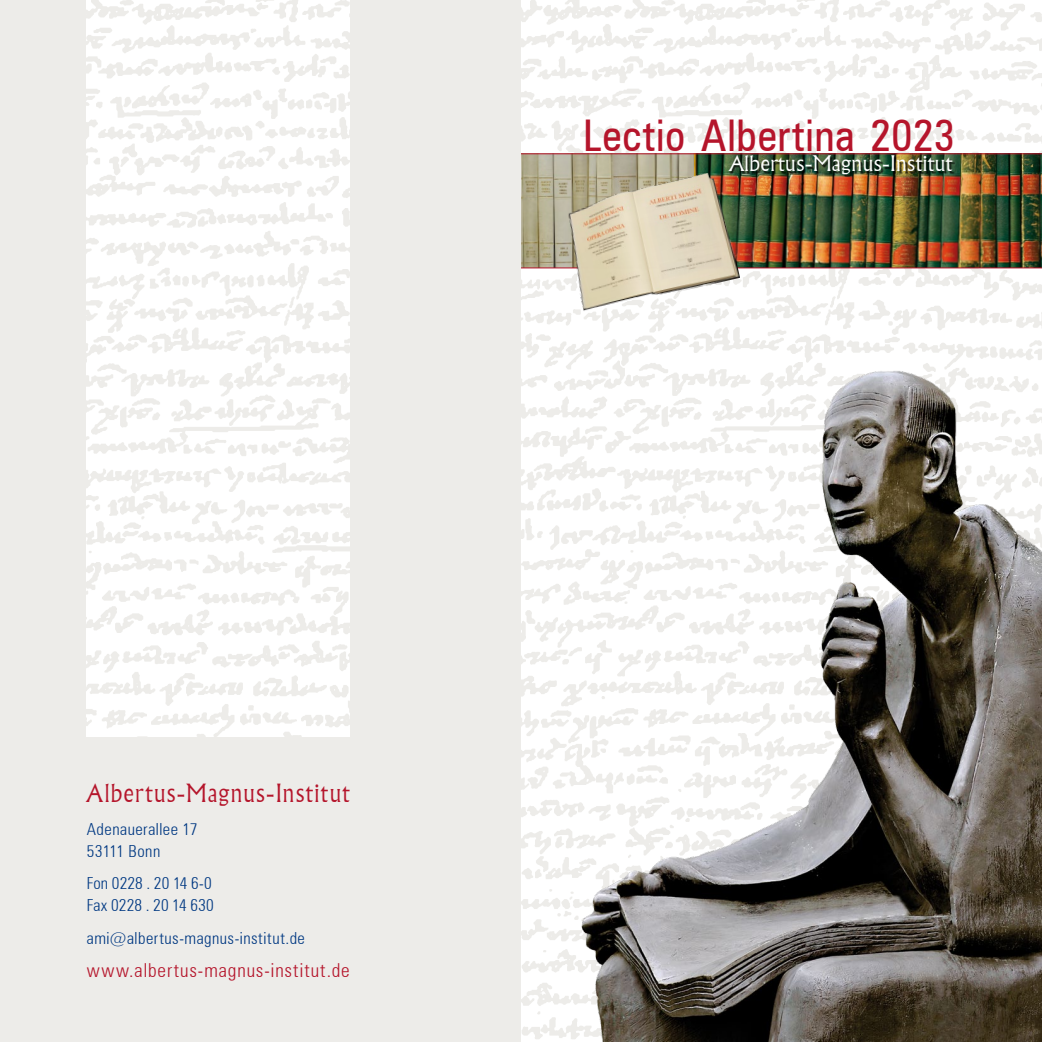
<style>
.page{position:relative;width:1042px;height:1042px;background:#edece9}
.page>*{position:absolute;margin:0;border:0;box-sizing:border-box;transform-origin:0 0}
.t1{font:condensed 43.75px "Zurich BT";letter-spacing:.01em;color:#b5152b}
.Albert{font:300 24.5px "Flareserif 821 BT";letter-spacing:.035em;color:#b5152b;scale:.93 1}
.t2{font:300 21px "Flareserif 821 BT";color:#fff}
.t3{font:300 condensed 19.25px "Zurich BT";letter-spacing:.05em;color:#b5152b}
.t4{font:300 condensed 16.62px "Zurich BT";letter-spacing:.025em;color:#003882}
</style>
<div class="page">
<img style="left:521px;top:0;width:521px;height:1042px">
<img style="left:87px;top:0;width:263px;height:736px">
<img style="left:521px;top:154px;width:173px;height:113px">
<img style="left:694px;top:154px;width:348px;height:113px">
<img style="left:561px;top:336px;width:481px;height:706px">
<hr style="left:521px;top:153px;width:521px;height:1px;background:#b5152b">
<hr style="left:521px;top:267px;width:521px;height:1px;background:#b5152b">
<img style="left:559px;top:171px;width:181px;height:143px">
<div style="left:728px;top:157px;width:226px;height:20px;background:#000;opacity:.75"></div>
<p class="t1" style="left:583px;top:109px;width:374px">Lectio Albertina 2023</p>
<p class="t2" style="left:729px;top:150px;width:225px">Albertus-Magnus-Institut</p>
<p class="Albert" style="left:87px;top:777px;width:284px">Albertus-Magnus-Institut</p>
<p class="t4" style="left:87px;top:818px;width:112px">Adenauerallee 17</p>
<p class="t4" style="left:87px;top:840px;width:75px">53111 Bonn</p>
<p class="t4" style="left:87px;top:873px;width:126px">Fon 0228 . 20 14 6-0</p>
<p class="t4" style="left:87px;top:895px;width:128px">Fax 0228 . 20 14 630</p>
<p class="t4" style="left:87px;top:928px;width:220px">ami@albertus-magnus-institut.de</p>
<p class="t3" style="left:87px;top:958px;width:264px">www.albertus-magnus-institut.de</p>
</div>
